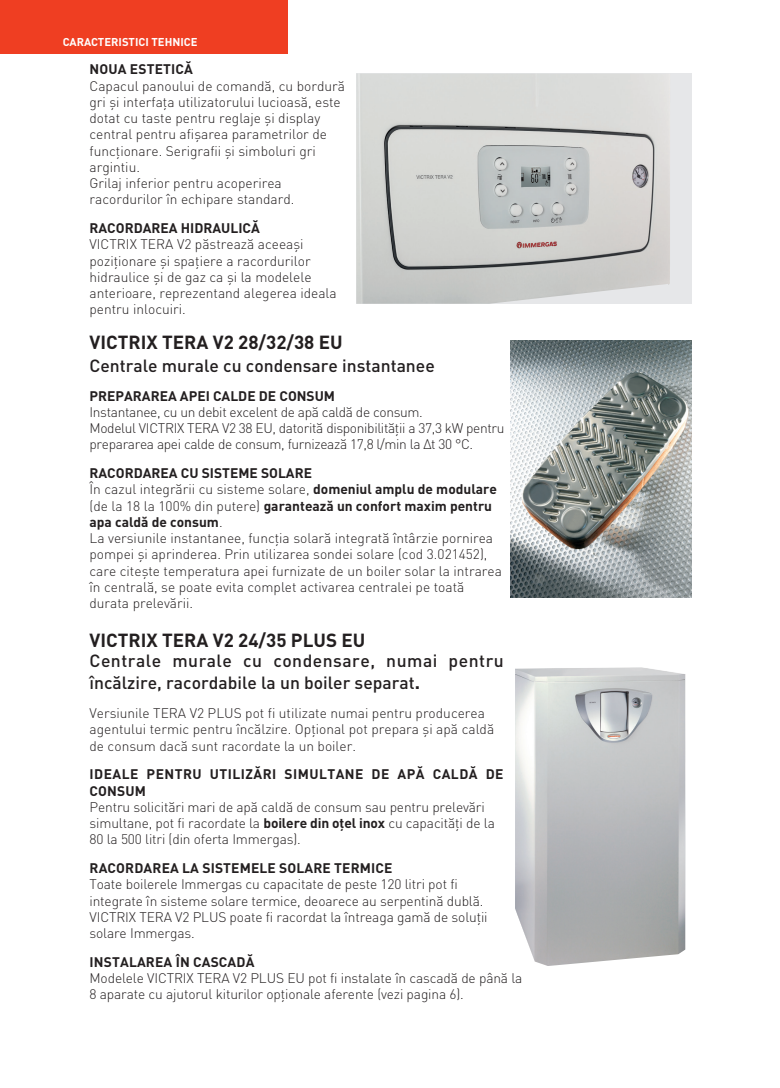
<style>
.page{position:relative;width:780px;height:1088px;background:#fff}
.page>*{position:absolute;margin:0;border:0;box-sizing:border-box;transform-origin:0 0}
.Normale{font:700 18.75px "DIN Pro";color:#231f20}
.Normale-2{font:500 17.5px/22.5px "DIN Pro";color:#231f20}
.Normale-3{font:300 13.75px/16.2px "DIN Pro";color:#231f20}
.Normale-4{font:300 13.75px/16.2px "DIN Pro";letter-spacing:-.025em;color:#231f20}
.Normale-5{font:700 13.75px "DIN Pro";letter-spacing:.01em;color:#231f20}
.Normale-6{font:700 13.75px/16.2px "DIN Pro";letter-spacing:.035em;color:#231f20}
.t1{font:700 11.25px "DIN Pro";color:#fff}
.s1{font-weight:700}
.s2{font-weight:700;font-size:18.75px}
</style>
<div class="page">
<img style="left:510px;top:340px;width:181px;height:257px">
<img style="left:515px;top:667px;width:170px;height:299px">
<div style="left:356px;top:74px;width:335px;height:230px;background:#e6e7e9"></div>
<img style="left:356px;top:74px;width:314px;height:230px">
<div style="left:0;top:0;width:287px;height:53px;background:#ef3e22"></div>
<p class="t1" style="left:63px;top:34px;width:136px">CARACTERISTICI TEHNICE</p>
<p class="Normale-5" style="left:90px;top:60px;width:105px">NOUA ESTETICĂ</p>
<p class="Normale-3" style="left:89px;top:77px;width:257px">Capacul panoului de comandă, cu bordură gri și interfața utilizatorului lucioasă, este dotat cu taste pentru reglaje și display central pentru afișarea parametrilor de funcționare. Serigrafii și simboluri gri argintiu.</p>
<p class="Normale-3" style="left:89px;top:174px;width:206px">Grilaj inferior pentru acoperirea racordurilor în echipare standard.</p>
<p class="Normale-5" style="left:89px;top:219px;width:172px">RACORDAREA HIDRAULICĂ</p>
<p class="Normale-3" style="left:89px;top:236px;width:249px">VICTRIX TERA V2 păstrează aceeași poziționare și spațiere a racordurilor hidraulice și de gaz ca și la modelele anterioare, reprezentand alegerea ideala pentru inlocuiri.</p>
<p class="Normale" style="left:89px;top:330px;width:255px">VICTRIX TERA V2 28/32/38 EU</p>
<p class="Normale-2" style="left:89px;top:353px;width:347px">Centrale murale cu condensare instantanee</p>
<p class="Normale-5" style="left:89px;top:386px;width:247px">PREPARAREA APEI CALDE DE CONSUM</p>
<p class="Normale-4" style="left:89px;top:403px;width:335px">Instantanee, cu un debit excelent de apă caldă de consum.</p>
<p class="Normale-4" style="left:89px;top:419px;width:416px">Modelul VICTRIX TERA V2 38 EU, datorită disponibilității a 37,3 kW pentru prepararea apei calde de consum, furnizează 17,8 l/min la Δt 30 °C.</p>
<p class="Normale-5" style="left:89px;top:464px;width:224px">RACORDAREA CU SISTEME SOLARE</p>
<p class="Normale-3" style="left:89px;top:481px;width:414px">În cazul integrării cu sisteme solare, <span class="s1">domeniul amplu de modulare </span>(de la 18 la 100% din putere) <span class="s1">garantează un confort maxim pentru apa caldă de consum</span>.<br>La versiunile instantanee, funcția solară integrată întârzie pornirea pompei și aprinderea. Prin utilizarea sondei solare (cod 3.021452), care citește temperatura apei furnizate de un boiler solar la intrarea în centrală, se poate evita complet activarea centralei pe toată durata prelevării.</p>
<p class="Normale" style="left:89px;top:627px;width:277px">VICTRIX TERA V2 24/35 PLUS EU</p>
<p class="Normale-2" style="left:89px;top:648px;width:416px">Centrale murale cu condensare, numai pentru încălzire, racordabile la un boiler separat<span class="s2">.</span></p>
<p class="Normale-3" style="left:89px;top:704px;width:406px">Versiunile TERA V2 PLUS pot fi utilizate numai pentru producerea agentului termic pentru încălzire. Opțional pot prepara și apă caldă de consum dacă sunt racordate la un boiler.</p>
<p class="Normale-6" style="left:90px;top:766px;width:415px">IDEALE PENTRU UTILIZĂRI SIMULTANE DE APĂ CALDĂ DE<br>CONSUM</p>
<p class="Normale-3" style="left:89px;top:798px;width:407px">Pentru solicitări mari de apă caldă de consum sau pentru prelevări simultane, pot fi racordate la <span class="s1">boilere din oțel inox</span> cu capacități de la<br>80 la 500 litri (din oferta Immergas).</p>
<p class="Normale-5" style="left:90px;top:859px;width:304px">RACORDAREA LA SISTEMELE SOLARE TERMICE</p>
<p class="Normale-3" style="left:89px;top:876px;width:395px">Toate boilerele Immergas cu capacitate de peste 120 litri pot fi integrate în sisteme solare termice, deoarece au serpentină dublă.</p>
<p class="Normale-3" style="left:89px;top:908px;width:399px">VICTRIX TERA V2 PLUS poate fi racordat la întreaga gamă de soluții solare Immergas.</p>
<p class="Normale-5" style="left:90px;top:952px;width:166px">INSTALAREA ÎN CASCADĂ</p>
<p class="Normale-3" style="left:89px;top:969px;width:434px">Modelele VICTRIX TERA V2 PLUS EU pot fi instalate în cascadă de până la<br>8 aparate cu ajutorul kiturilor opționale aferente (vezi pagina 6).</p>
</div>
